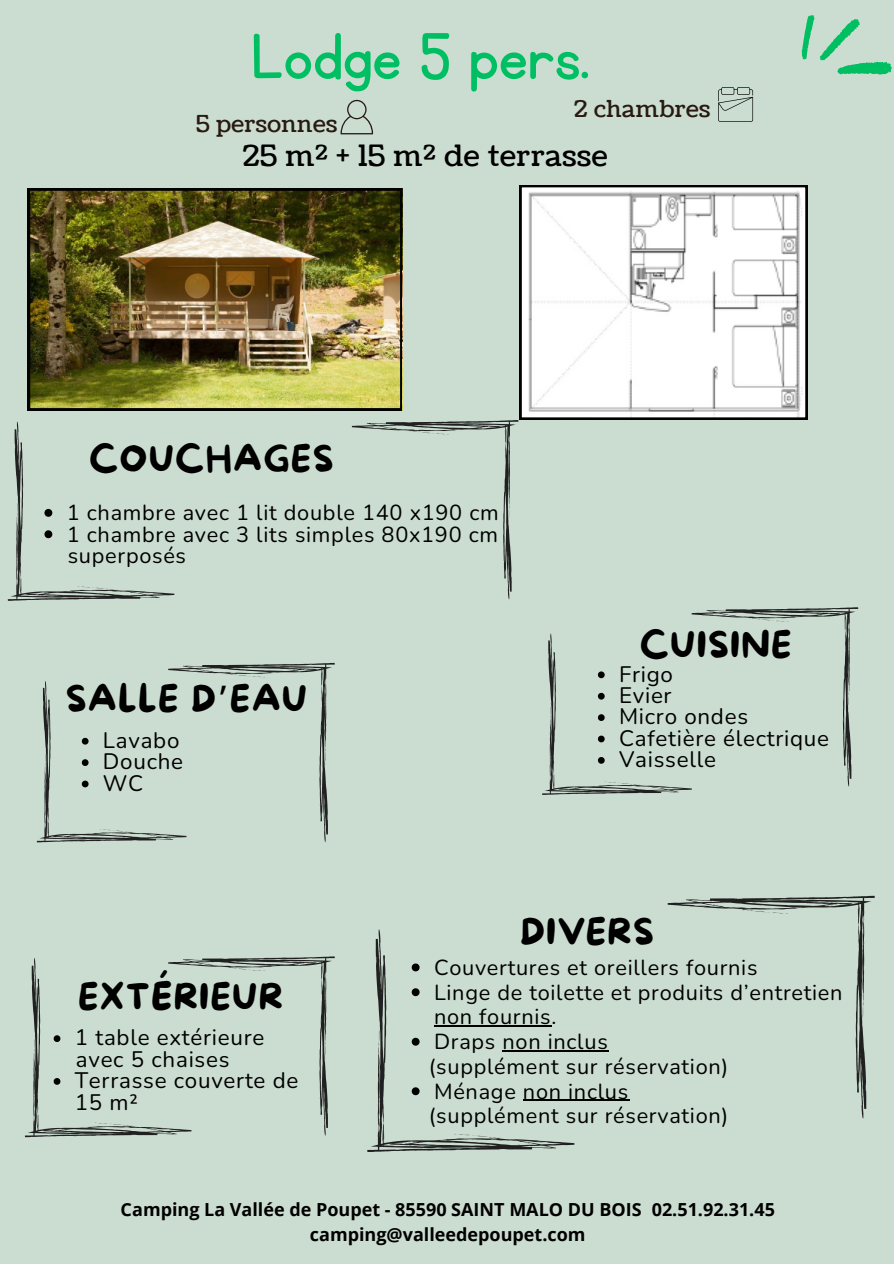
<style>
.page{position:relative;width:894px;height:1264px;background:#fff}
.page>*{position:absolute;margin:0;border:0;box-sizing:border-box;transform-origin:0 0}
.t1{font:75px "KG Primary Penmanship";color:#00bf63}
.t2{font:36px "More Sugar";letter-spacing:.035em;color:#000}
.t3{font:29.25px "Coustard";letter-spacing:.02em;color:#000}
.t4{font:23.25px "Coustard";letter-spacing:.02em;color:#281a11}
.t5{font:22.35px/21.3px "Nunito";letter-spacing:.035em;color:#000}
.t6{font:21.75px/24.8px "Nunito";letter-spacing:.035em;color:#000}
.t7{font:700 18px/24.8px "Open Sans";color:#000;text-align:center}
.s1{font-family:"Noto Sans Gurmukhi"}
</style>
<div class="page">
<div style="left:0;top:0;width:893px;height:1263px;background:#cbddd1"></div>
<svg style="left:801px;top:15px;width:91px;height:60px"></svg>
<svg style="left:340px;top:100px;width:33px;height:34px"></svg>
<svg style="left:718px;top:87px;width:34px;height:35px"></svg>
<img style="left:28px;top:188px;width:373px;height:222px">
<svg style="left:8px;top:421px;width:166px;height:180px"></svg>
<svg style="left:352px;top:420px;width:166px;height:179px"></svg>
<svg style="left:542px;top:607px;width:316px;height:188px"></svg>
<svg style="left:25px;top:956px;width:310px;height:181px"></svg>
<hr style="left:502px;top:1050px;width:106px;height:1px;background:#000">
<hr style="left:523px;top:1099px;width:106px;height:1px;background:#000">
<svg style="left:667px;top:895px;width:207px;height:224px"></svg>
<svg style="left:367px;top:929px;width:207px;height:222px"></svg>
<svg style="left:519px;top:185px;width:288px;height:234px;background:#e2e2e2"></svg>
<svg style="left:37px;top:663px;width:298px;height:180px"></svg>
<p class="t1" style="left:251px;top:20px;width:339px">Lodge 5 pers.</p>
<h1 class="t4" style="left:196px;top:108px;width:143px">5 personnes</h1>
<p class="t4" style="left:574px;top:93px;width:137px">2 chambres</p>
<p class="t3" style="left:242px;top:136px;width:366px">25 m² + 15 m² de terrasse</p>
<h4 class="t2" style="left:89px;top:438px;width:246px">COUCHAGES</h4>
<p class="t6" style="left:67px;top:500px;width:433px">1 chambre avec 1 lit double 140 x190 cm</p>
<h3 class="t6" style="left:67px;top:522px;width:433px">1 chambre avec 3 lits simples 80x190 cm</h3>
<p class="t6" style="left:68px;top:543px;width:120px">superposés</p>
<p class="t2" style="left:66px;top:679px;width:243px">SALLE D<span class="s1">’</span>EAU</p>
<p class="t5" style="left:103px;top:730px;width:78px">Lavabo</p>
<p class="t5" style="left:103px;top:751px;width:82px">Douche</p>
<h2 class="t5" style="left:103px;top:772px;width:42px">WC</h2>
<p class="t2" style="left:639px;top:625px;width:153px">CUISINE</p>
<p class="t5" style="left:619px;top:663px;width:55px">Frigo</p>
<p class="t5" style="left:619px;top:685px;width:54px">Evier</p>
<h2 class="t5" style="left:619px;top:706px;width:130px">Micro ondes</h2>
<p class="t5" style="left:619px;top:727px;width:211px">Cafetière électrique</p>
<p class="t5" style="left:619px;top:749px;width:98px">Vaisselle</p>
<p class="t2" style="left:78px;top:976px;width:206px">EXTÉRIEUR</p>
<h4 class="t5" style="left:75px;top:1027px;width:191px">1 table extérieure</h4>
<p class="t5" style="left:76px;top:1048px;width:155px">avec 5 chaises</p>
<p class="t5" style="left:75px;top:1070px;width:225px">Terrasse couverte de<br>15 m²</p>
<h2 class="t2" style="left:520px;top:911px;width:135px">DIVERS</h2>
<p class="t6" style="left:434px;top:955px;width:325px">Couvertures et oreillers fournis</p>
<p class="t6" style="left:434px;top:980px;width:410px">Linge de toilette et produits d’entretien non fournis.</p>
<p class="t6" style="left:434px;top:1029px;width:175px">Draps non inclus</p>
<p class="t6" style="left:428px;top:1054px;width:301px">(supplément sur réservation)</p>
<h2 class="t6" style="left:434px;top:1079px;width:196px">Ménage non inclus</h2>
<p class="t6" style="left:428px;top:1103px;width:301px">(supplément sur réservation)</p>
<p class="t7" style="left:121px;top:1196px;width:655px">Camping La Vallée de Poupet - 85590 SAINT MALO DU BOIS 02.51.92.31.45 camping@valleedepoupet.com</p>
</div>
